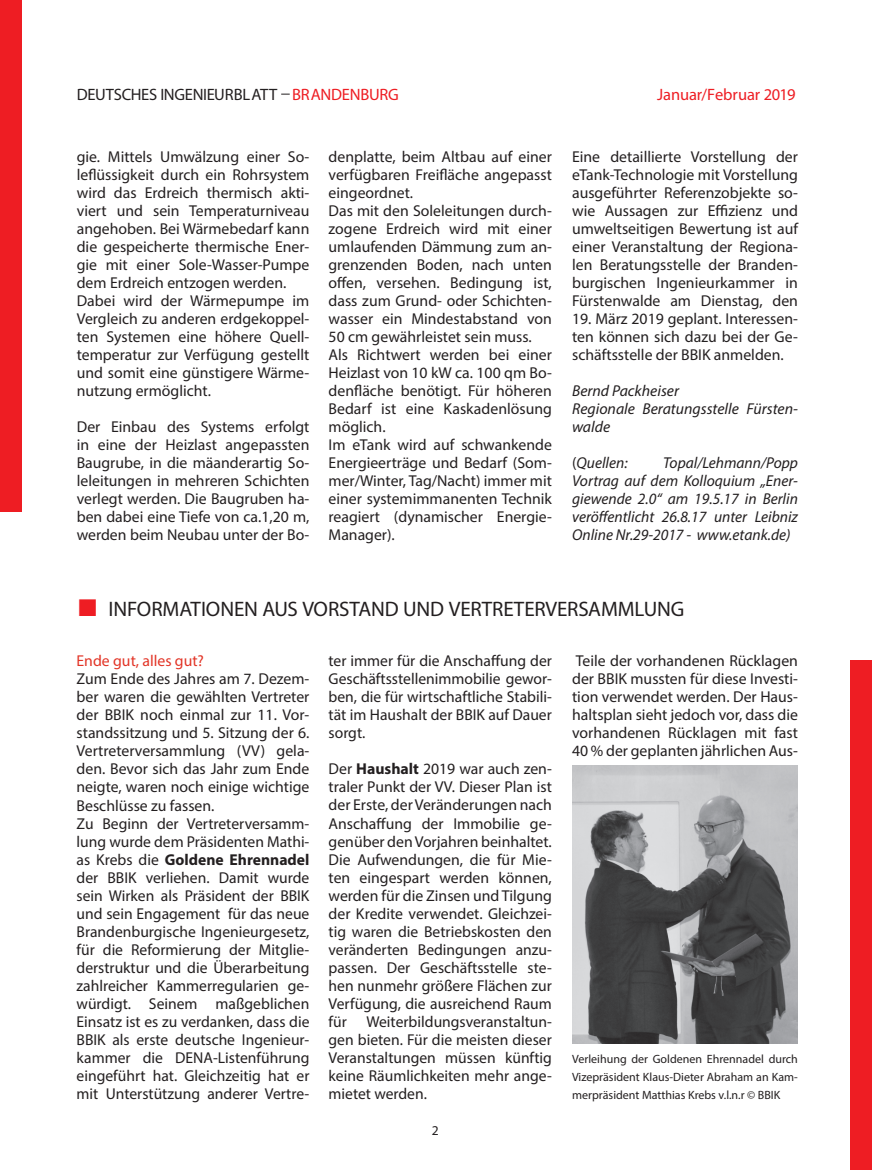
<style>
.page{position:relative;width:872px;height:1170px;background:#fff}
.page>*{position:absolute;margin:0;border:0;box-sizing:border-box;transform-origin:0 0}
.t1{font:21px "Myriad Pro";letter-spacing:-.005em;color:#231f20}
.t2{font:16.5px "Myriad Pro";letter-spacing:-.015em;color:#231f20}
.t3{font:16.5px "Myriad Pro";letter-spacing:-.005em;color:#ee1d23}
.t4{font:15.75px/18px "Myriad Pro";color:#231f20;text-align:justify}
.t5{font:italic 15.75px/18px "Myriad Pro";color:#231f20}
.t6{font:15.75px "Myriad Pro";color:#e23426}
.t7{font:13.5px "Myriad Pro";color:#231f20}
.t8{font:12px/18px "Myriad Pro";color:#231f20;text-align:justify}
.s1{color:#ee1d23}
.s2{font-style:normal}
.s3{font-family:"Arial";font-size:36px;color:#ee1d23}
.s4{font-weight:700}
</style>
<div class="page">
<div style="left:0;top:0;width:21px;height:511px;background:#ee1d23"></div>
<div style="left:850px;top:660px;width:22px;height:509px;background:#ee1d23"></div>
<img style="left:572px;top:765px;width:226px;height:278px">
<p class="t2" style="left:77px;top:84px;width:323px">DEUTSCHES INGENIEURBLATT <span class="s1">BRANDENBURG</span></p>
<p class="t3" style="left:657px;top:84px;width:140px">Januar/Februar 2019</p>
<p class="t4" style="left:77px;top:147px;width:234px;text-align:left">gie. Mittels Umwälzung einer So&shy;leflüssigkeit durch ein Rohrsystem wird das Erdreich thermisch akti&shy;viert und sein Temperaturniveau angehoben. Bei Wärmebedarf kann die gespeicherte thermische Ener&shy;gie mit einer Sole-Wasser-Pumpe dem Erdreich entzogen werden.<br>Dabei wird der Wärmepumpe im<br>Vergleich zu anderen erdgekoppel&shy;ten Systemen eine höhere Quell&shy;temperatur zur Verfügung gestellt und somit eine günstigere Wärme&shy;nutzung ermöglicht.</p>
<p class="t4" style="left:77px;top:418px;width:234px">Der Einbau des Systems erfolgt in eine der Heizlast angepassten Baugrube, in die mäanderartig So&shy;leleitungen in mehreren Schichten verlegt werden. Die Baugruben ha&shy;ben dabei eine Tiefe von ca.1,20 m, werden beim Neubau unter der Bo-</p>
<p class="t4" style="left:328px;top:148px;width:225px;text-align:left">denplatte, beim Altbau auf einer verfügbaren Freifläche angepasst eingeordnet.<br>Das mit den Soleleitungen durch&shy;zogene Erdreich wird mit einer umlaufenden Dämmung zum an&shy;grenzenden Boden, nach unten offen, versehen. Bedingung ist, dass zum Grund- oder Schichten&shy;wasser ein Mindestabstand von<br>50 cm gewährleistet sein muss.<br>Als Richtwert werden bei einer<br>Heizlast von 10 kW ca. 100 qm Bo&shy;denfläche benötigt. Für höheren<br>Bedarf ist eine Kaskadenlösung möglich.<br>Im eTank wird auf schwankende<br>Energieerträge und Bedarf (Som&shy;mer/Winter, Tag/Nacht) immer mit einer systemimmanenten Technik reagiert (dynamischer Energie-<br>Manager).</p>
<p class="t4" style="left:572px;top:148px;width:227px">Eine detaillierte Vorstellung der eTank-Technologie mit Vorstellung ausgeführter Referenzobjekte so&shy;wie Aussagen zur Effizienz und umweltseitigen Bewertung ist auf einer Veranstaltung der Regiona&shy;len Beratungsstelle der Branden&shy;burgischen Ingenieurkammer in Fürstenwalde am Dienstag, den</p>
<p class="t4" style="left:572px;top:310px;width:227px">19. März 2019 geplant. Interessen&shy;ten können sich dazu bei der Ge&shy;schäftsstelle der BBIK anmelden.</p>
<p class="t5" style="left:572px;top:382px;width:227px">Bernd Packheiser<br>Regionale Beratungsstelle Fürsten&shy;walde</p>
<p class="t5" style="left:572px;top:453px;width:57px"><span class="s2">(</span>Quellen:</p>
<p class="t5" style="left:572px;top:453px;width:227px;text-align:justify;text-indent:91px">Topal/Lehmann/Popp Vortrag auf dem Kolloquium „Ener&shy;giewende 2.0“ am 19.5.17 in Berlin veröffentlicht 26.8.17 unter Leibniz Online Nr.29-2017 - www.etank.de)</p>
<h1 class="t1" style="left:77px;top:596px;width:609px"><span class="s3">■</span> INFORMATIONEN AUS VORSTAND UND VERTRETERVERSAMMLUNG</h1>
<p class="t4" style="left:328px;top:651px;width:225px">ter immer für die Anschaffung der Geschäftsstellenimmobilie gewor&shy;ben, die für wirtschaftliche Stabili&shy;tät im Haushalt der BBIK auf Dauer sorgt.</p>
<p class="t4" style="left:328px;top:759px;width:225px">Der <span class="s4">Haushalt</span> 2019 war auch zen&shy;traler Punkt der VV. Dieser Plan ist der Erste, der Veränderungen nach Anschaffung der Immobilie ge&shy;genüber den Vorjahren beinhaltet.<br>Die Aufwendungen, die für Mie&shy;ten eingespart werden können, werden für die Zinsen und Tilgung der Kredite verwendet. Gleichzei&shy;tig waren die Betriebskosten den veränderten Bedingungen anzu&shy;passen. Der Geschäftsstelle ste&shy;hen nunmehr größere Flächen zur Verfügung, die ausreichend Raum für Weiterbildungsveranstaltun&shy;gen bieten. Für die meisten dieser Veranstaltungen müssen künftig keine Räumlichkeiten mehr ange&shy;mietet werden.</p>
<p class="t6" style="left:77px;top:651px;width:129px">Ende gut, alles gut?</p>
<p class="t4" style="left:77px;top:669px;width:234px;text-align:left">Zum Ende des Jahres am 7. Dezem&shy;ber waren die gewählten Vertreter der BBIK noch einmal zur 11. Vor&shy;standssitzung und 5. Sitzung der 6.<br>Vertreterversammlung (VV) gela&shy;den. Bevor sich das Jahr zum Ende neigte, waren noch einige wichtige Beschlüsse zu fassen.<br>Zu Beginn der Vertreterversamm&shy;lung wurde dem Präsidenten Mathi&shy;as Krebs die <span class="s4">Goldene Ehrennadel </span>der BBIK verliehen. Damit wurde sein Wirken als Präsident der BBIK und sein Engagement für das neue Brandenburgische Ingenieurgesetz, für die Reformierung der Mitglie&shy;derstruktur und die Überarbeitung zahlreicher Kammerregularien ge&shy;würdigt. Seinem maßgeblichen Einsatz ist es zu verdanken, dass die BBIK als erste deutsche Ingenieur&shy;kammer die DENA-Listenführung eingeführt hat. Gleichzeitig hat er mit Unterstützung anderer Vertre-</p>
<p class="t4" style="left:572px;top:651px;width:227px">Teile der vorhandenen Rücklagen der BBIK mussten für diese Investi&shy;tion verwendet werden. Der Haus&shy;haltsplan sieht jedoch vor, dass die vorhandenen Rücklagen mit fast 40 % der geplanten jährlichen Aus-</p>
<p class="t8" style="left:572px;top:1049px;width:227px">Verleihung der Goldenen Ehrennadel durch Vizepräsident Klaus-Dieter Abraham an Kam&shy;merpräsident Matthias Krebs v.l.n.r © BBIK</p>
<p class="t7" style="left:432px;top:1121px;width:8px">2</p>
</div>
